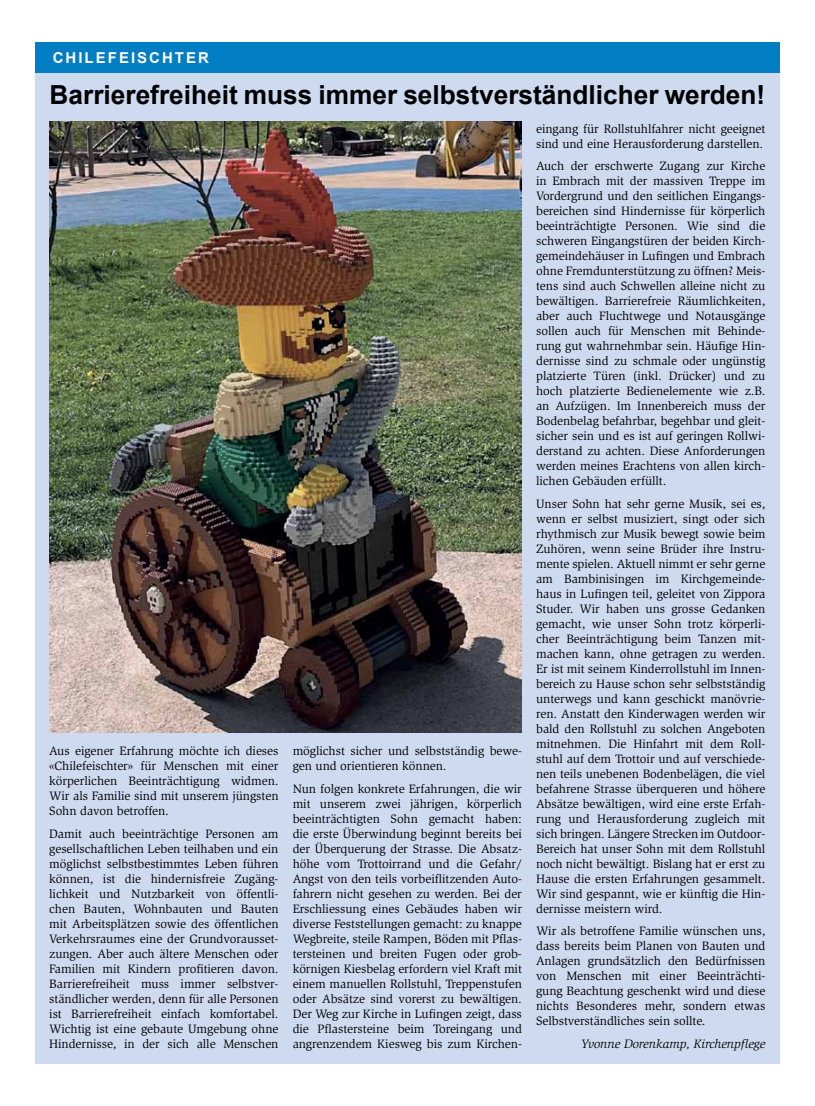
<style>
.page{position:relative;width:815px;height:1106px;background:#fff}
.page>*{position:absolute;margin:0;border:0;box-sizing:border-box;transform-origin:0 0}
.t1{font:700 26.25px "Arial";color:#000}
.t2{font:700 15px "Arial";letter-spacing:.135em;color:#fff}
.t3{font:12.5px/15px "Slimbach";letter-spacing:-.005em;color:#000;text-align:justify}
.t4{font:italic 12.5px "Slimbach";letter-spacing:-.005em;color:#000}
</style>
<div class="page">
<div style="left:35px;top:71px;width:745px;height:992px;background:#cddaf0"></div>
<div style="left:35px;top:43px;width:745px;height:30px;background:#007dc3"></div>
<img style="left:50px;top:122px;width:472px;height:611px">
<p class="t2" style="left:53px;top:47px;width:146px">chilefeischter</p>
<h1 class="t1" style="left:50px;top:76px;width:717px">Barrierefreiheit muss immer selbstverständlicher werden!</h1>
<p class="t3" style="left:49px;top:743px;width:231px">Aus eigener Erfahrung möchte ich dieses «Chilefeischter» für Menschen mit einer körperlichen Beeinträchtigung widmen.<br>Wir als Familie sind mit unserem jüngsten Sohn davon betroffen.</p>
<p class="t3" style="left:49px;top:826px;width:231px">Damit auch beeinträchtige Personen am gesellschaftlichen Leben teilhaben und ein möglichst selbstbestimmtes Leben führen können, ist die hindernisfreie Zugäng&shy;lichkeit und Nutzbarkeit von öffentli&shy;chen Bauten, Wohnbauten und Bauten mit Arbeitsplätzen sowie des öffentlichen Verkehrsraumes eine der Grundvorausset&shy;zungen. Aber auch ältere Menschen oder Familien mit Kindern profitieren davon.<br>Barrierefreiheit muss immer selbstver&shy;ständlicher werden, denn für alle Personen ist Barrierefreiheit einfach komfortabel.<br>Wichtig ist eine gebaute Umgebung ohne Hindernisse, in der sich alle Menschen</p>
<p class="t3" style="left:293px;top:743px;width:231px">möglichst sicher und selbstständig bewe&shy;gen und orientieren können.</p>
<p class="t3" style="left:293px;top:781px;width:231px">Nun folgen konkrete Erfahrungen, die wir mit unserem zwei jährigen, körperlich beeinträchtigten Sohn gemacht haben: die erste Überwindung beginnt bereits bei der Überquerung der Strasse. Die Absatz&shy;höhe vom Trottoirrand und die Gefahr/ Angst von den teils vorbeiflitzenden Auto&shy;fahrern nicht gesehen zu werden. Bei der Erschliessung eines Gebäudes haben wir diverse Feststellungen gemacht: zu knappe Wegbreite, steile Rampen, Böden mit Pflas&shy;tersteinen und breiten Fugen oder grob&shy;körnigen Kiesbelag erfordern viel Kraft mit einem manuellen Rollstuhl, Treppenstufen oder Absätze sind vorerst zu bewältigen.<br>Der Weg zur Kirche in Lufingen zeigt, dass die Pflastersteine beim Toreingang und angrenzendem Kiesweg bis zum Kirchen-</p>
<p class="t3" style="left:536px;top:121px;width:231px">eingang für Rollstuhlfahrer nicht geeignet sind und eine Herausforderung darstellen.</p>
<p class="t3" style="left:536px;top:158px;width:231px">Auch der erschwerte Zugang zur Kirche in Embrach mit der massiven Treppe im Vordergrund und den seitlichen Eingangs&shy;bereichen sind Hindernisse für körperlich beeinträchtigte Personen. Wie sind die schweren Eingangstüren der beiden Kirch&shy;gemeindehäuser in Lufingen und Embrach ohne Fremdunterstützung zu öffnen? Meis&shy;tens sind auch Schwellen alleine nicht zu bewältigen. Barrierefreie Räumlichkeiten, aber auch Fluchtwege und Notausgänge sollen auch für Menschen mit Behinde&shy;rung gut wahrnehmbar sein. Häufige Hin&shy;dernisse sind zu schmale oder ungünstig platzierte Türen (inkl. Drücker) und zu hoch platzierte Bedienelemente wie z.B. an Aufzügen. Im Innenbereich muss der Bodenbelag befahrbar, begehbar und gleit&shy;sicher sein und es ist auf geringen Rollwi&shy;derstand zu achten. Diese Anforderungen werden meines Erachtens von allen kirch&shy;lichen Gebäuden erfüllt.</p>
<p class="t3" style="left:536px;top:496px;width:231px">Unser Sohn hat sehr gerne Musik, sei es, wenn er selbst musiziert, singt oder sich rhythmisch zur Musik bewegt sowie beim Zuhören, wenn seine Brüder ihre Instru&shy;mente spielen. Aktuell nimmt er sehr gerne am Bambinisingen im Kirchgemeinde&shy;haus in Lufingen teil, geleitet von Zippora Studer. Wir haben uns grosse Gedanken gemacht, wie unser Sohn trotz körperli&shy;cher Beeinträchtigung beim Tanzen mit&shy;machen kann, ohne getragen zu werden.<br>Er ist mit seinem Kinderrollstuhl im Innen&shy;bereich zu Hause schon sehr selbstständig unterwegs und kann geschickt manövrie&shy;ren. Anstatt den Kinderwagen werden wir bald den Rollstuhl zu solchen Angeboten mitnehmen. Die Hinfahrt mit dem Roll&shy;stuhl auf dem Trottoir und auf verschiede&shy;nen teils unebenen Bodenbelägen, die viel befahrene Strasse überqueren und höhere Absätze bewältigen, wird eine erste Erfah&shy;rung und Herausforderung zugleich mit sich bringen. Längere Strecken im Outdoor-Bereich hat unser Sohn mit dem Rollstuhl noch nicht bewältigt. Bislang hat er erst zu Hause die ersten Erfahrungen gesammelt.<br>Wir sind gespannt, wie er künftig die Hin&shy;dernisse meistern wird.</p>
<p class="t3" style="left:536px;top:923px;width:231px">Wir als betroffene Familie wünschen uns, dass bereits beim Planen von Bauten und Anlagen grundsätzlich den Bedürfnissen von Menschen mit einer Beeinträchti&shy;gung Beachtung geschenkt wird und diese nichts Besonderes mehr, sondern etwas Selbstverständliches sein sollte.</p>
<p class="t4" style="left:581px;top:1036px;width:186px">Yvonne Dorenkamp, Kirchenpflege</p>
</div>
